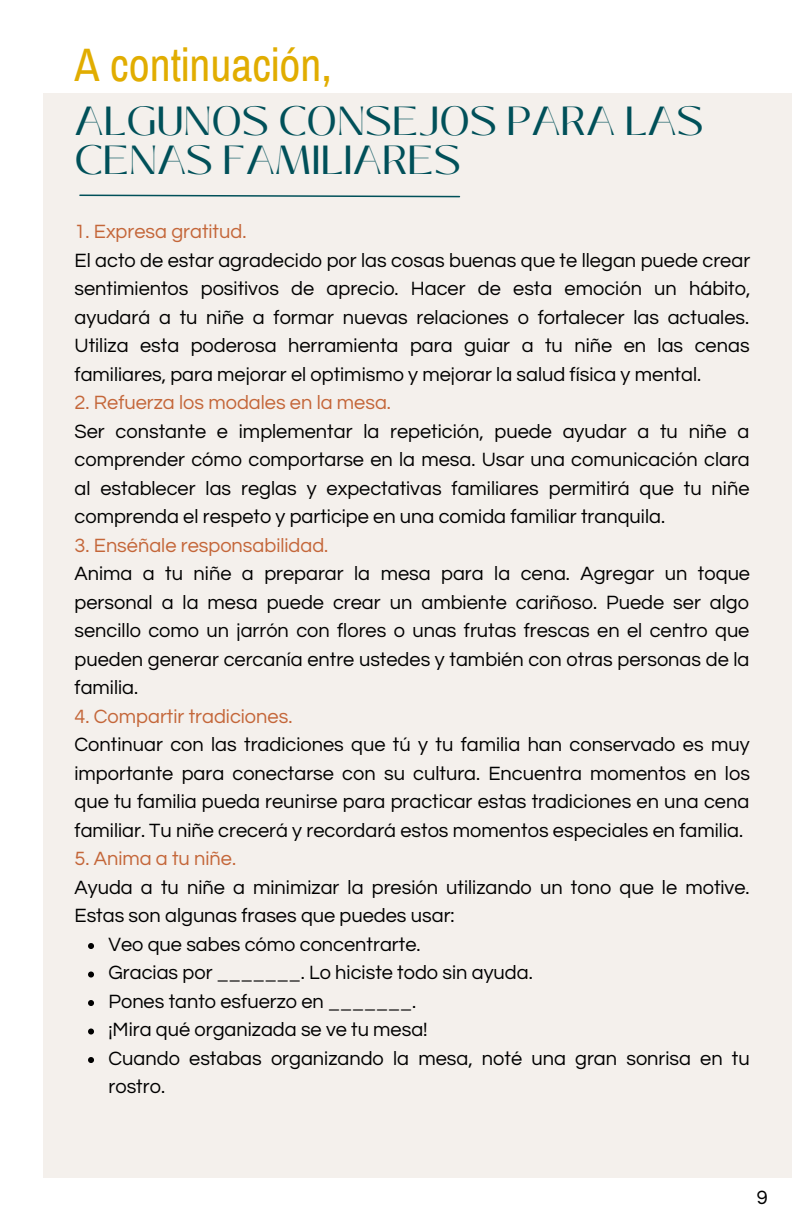
<style>
.page{position:relative;width:792px;height:1224px;background:#fff}
.page>*{position:absolute;margin:0;border:0;box-sizing:border-box;transform-origin:0 0}
.t1{font:46px "Archivo Narrow";color:#e1ad01}
.t2{font:40.6px/39px "Black Mango";color:#005059}
.t3{font:20px/28.4px "Questrial";color:#000;text-align:justify}
.t4{font:20px "Questrial";color:#c46639}
</style>
<div class="page">
<div style="left:43px;top:93px;width:749px;height:1085px;background:#f4f0ec"></div>
<svg style="left:79px;top:194px;width:382px;height:4px"></svg>
<svg style="left:88px;top:943px;width:6px;height:6px"></svg>
<svg style="left:88px;top:972px;width:6px;height:6px"></svg>
<svg style="left:88px;top:1000px;width:6px;height:6px"></svg>
<svg style="left:88px;top:1029px;width:6px;height:6px"></svg>
<svg style="left:88px;top:1057px;width:6px;height:6px"></svg>
<h1 class="t1" style="left:75px;top:40px;width:259px">A continuación,</h1>
<h2 class="t2" style="left:75px;top:102px;width:631px">ALGUNOS CONSEJOS PARA LAS<br>CENAS FAMILIARES</h2>
<p class="t4" style="left:75px;top:222px;width:173px">1. Expresa gratitud.</p>
<p class="t3" style="left:75px;top:246px;width:677px">El acto de estar agradecido por las cosas buenas que te llegan puede crear sentimientos positivos de aprecio. Hacer de esta emoción un hábito, ayudará a tu niñe a formar nuevas relaciones o fortalecer las actuales.<br>Utiliza esta poderosa herramienta para guiar a tu niñe en las cenas familiares, para mejorar el optimismo y mejorar la salud física y mental.</p>
<p class="t4" style="left:75px;top:393px;width:318px">2. Refuerza los modales en la mesa.</p>
<p class="t3" style="left:75px;top:417px;width:677px">Ser constante e implementar la repetición, puede ayudar a tu niñe a comprender cómo comportarse en la mesa. Usar una comunicación clara al establecer las reglas y expectativas familiares permitirá que tu niñe comprenda el respeto y participe en una comida familiar tranquila.</p>
<p class="t4" style="left:75px;top:535px;width:255px">3. Enséñale responsabilidad.</p>
<p class="t3" style="left:75px;top:560px;width:677px">Anima a tu niñe a preparar la mesa para la cena. Agregar un toque personal a la mesa puede crear un ambiente cariñoso. Puede ser algo sencillo como un jarrón con flores o unas frutas frescas en el centro que pueden generar cercanía entre ustedes y también con otras personas de la familia.</p>
<p class="t4" style="left:75px;top:706px;width:219px">4. Compartir tradiciones.</p>
<p class="t3" style="left:75px;top:731px;width:677px">Continuar con las tradiciones que tú y tu familia han conservado es muy importante para conectarse con su cultura. Encuentra momentos en los que tu familia pueda reunirse para practicar estas tradiciones en una cena familiar. Tu niñe crecerá y recordará estos momentos especiales en familia.</p>
<p class="t4" style="left:75px;top:849px;width:163px">5. Anima a tu niñe.</p>
<p class="t3" style="left:75px;top:873px;width:677px">Ayuda a tu niñe a minimizar la presión utilizando un tono que le motive.<br>Estas son algunas frases que puedes usar:</p>
<p class="t3" style="left:109px;top:930px;width:643px;text-align:left">Veo que sabes cómo concentrarte.<br>Gracias por _______. Lo hiciste todo sin ayuda.<br>Pones tanto esfuerzo en _______.<br>¡Mira qué organizada se ve tu mesa!<br>Cuando estabas organizando la mesa, noté una gran sonrisa en tu rostro.</p>
<p class="t3" style="left:757px;top:1184px;width:12px">9</p>
</div>
